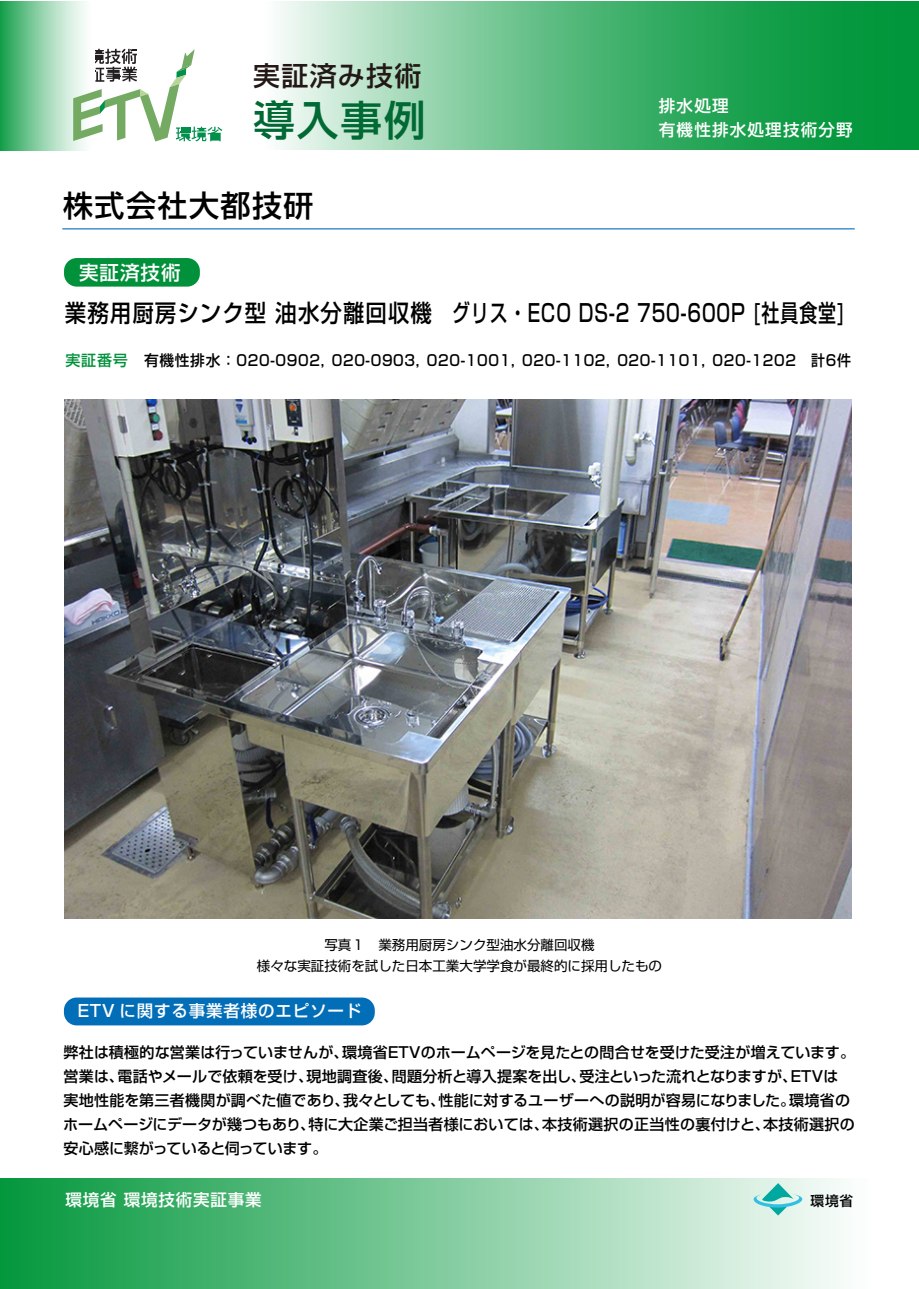
<style>
.page{position:relative;width:919px;height:1289px;background:#fff}
.page>*{position:absolute;margin:0;border:0;box-sizing:border-box;transform-origin:0 0}
.t1{font:500 41.55px "Shin Go Pro";color:#006934}
.t2{font:500 30px "Shin Go Pro";letter-spacing:.05em;color:#000}
.t3{font:500 26.85px "Shin Go Pro";letter-spacing:.05em;color:#231815}
.t4{font:500 24px "Shin Go Pro";letter-spacing:.05em;color:#000;scale:.89 1}
.t5{font:500 19.5px "Shin Go Pro";letter-spacing:.05em;color:#fff}
.t6{font:500 16.5px "Shin Go Pro";letter-spacing:.05em;color:#fff}
.t7{font:500 16.5px/24px "Shin Go Pro";letter-spacing:.075em;color:#fff}
.t8{font:500 15px/24px "Shin Go Pro";letter-spacing:.01em;color:#000}
.t9{font:500 15px "Shin Go Pro";letter-spacing:.05em;color:#000}
.t10{font:500 13.65px "Shin Go Pro";color:#000}
.t11{font:13.5px/21px "Shin Go Pro";color:#000;text-align:center}
.s1{color:#00913a}
</style>
<div class="page">
<img style="left:65px;top:399px;width:786px;height:519px">
<div style="left:64px;top:997px;width:311px;height:28px;background:#036eb8;border-radius:13px"></div>
<svg style="left:280px;top:1px;width:638px;height:149px;background:#59ba7f"></svg>
<div style="left:0;top:1px;width:95px;height:150px;background:linear-gradient(to right,#22a454,#fff)"></div>
<hr style="left:62px;top:228px;width:792px;height:1px;background:#036eb8">
<svg style="left:72px;top:49px;width:150px;height:92px"></svg>
<div style="left:0;top:1178px;width:877px;height:110px;background:linear-gradient(to right,#04973d,#fff)"></div>
<svg style="left:752px;top:1182px;width:51px;height:33px;background:#a4dfda"></svg>
<div style="left:64px;top:258px;width:136px;height:28px;background:#00913a;border-radius:13px"></div>
<h3 class="t3" style="left:253px;top:54px;width:170px">実証済み技術</h3>
<h1 class="t1" style="left:253px;top:86px;width:174px">導入事例</h1>
<p class="t7" style="left:659px;top:92px;width:195px">排水処理<br>有機性排水処理技術分野</p>
<h2 class="t2" style="left:63px;top:181px;width:252px">株式会社大都技研</h2>
<h3 class="t5" style="left:79px;top:257px;width:103px">実証済技術</h3>
<h3 class="t4" style="left:65px;top:293px;width:878px">業務用厨房シンク型 油水分離回収機　グリス・ECO DS-2 750-600P [社員食堂]</h3>
<p class="t9" style="left:66px;top:348px;width:787px"><span class="s1">実証番号</span>　有機性排水：020-0902, 020-0903, 020-1001, 020-1102, 020-1101, 020-1202　計6件</p>
<p class="t11" style="left:257px;top:933px;width:406px">写真１　業務用厨房シンク型油水分離回収機<br>様々な実証技術を試した日本工業大学学食が最終的に採用したもの</p>
<p class="t6" style="left:78px;top:996px;width:285px">ETV に関する事業者様のエピソード</p>
<p class="t8" style="left:63px;top:1038px;width:793px">弊社は積極的な営業は行っていませんが、環境省ETVのホームページを見たとの問合せを受けた受注が増えています。営業は、電話やメールで依頼を受け、現地調査後、問題分析と導入提案を出し、受注といった流れとなりますが、ETVは実地性能を第三者機関が調べた値であり、我々としても、性能に対するユーザーへの説明が容易になりました。環境省のホームページにデータが幾つもあり、特に大企業ご担当者様においては、本技術選択の正当性の裏付けと、本技術選択の安心感に繋がっていると伺っています。</p>
<p class="t6" style="left:66px;top:1186px;width:198px">環境省 環境技術実証事業</p>
<p class="t10" style="left:810px;top:1189px;width:44px">環境省</p>
</div>
